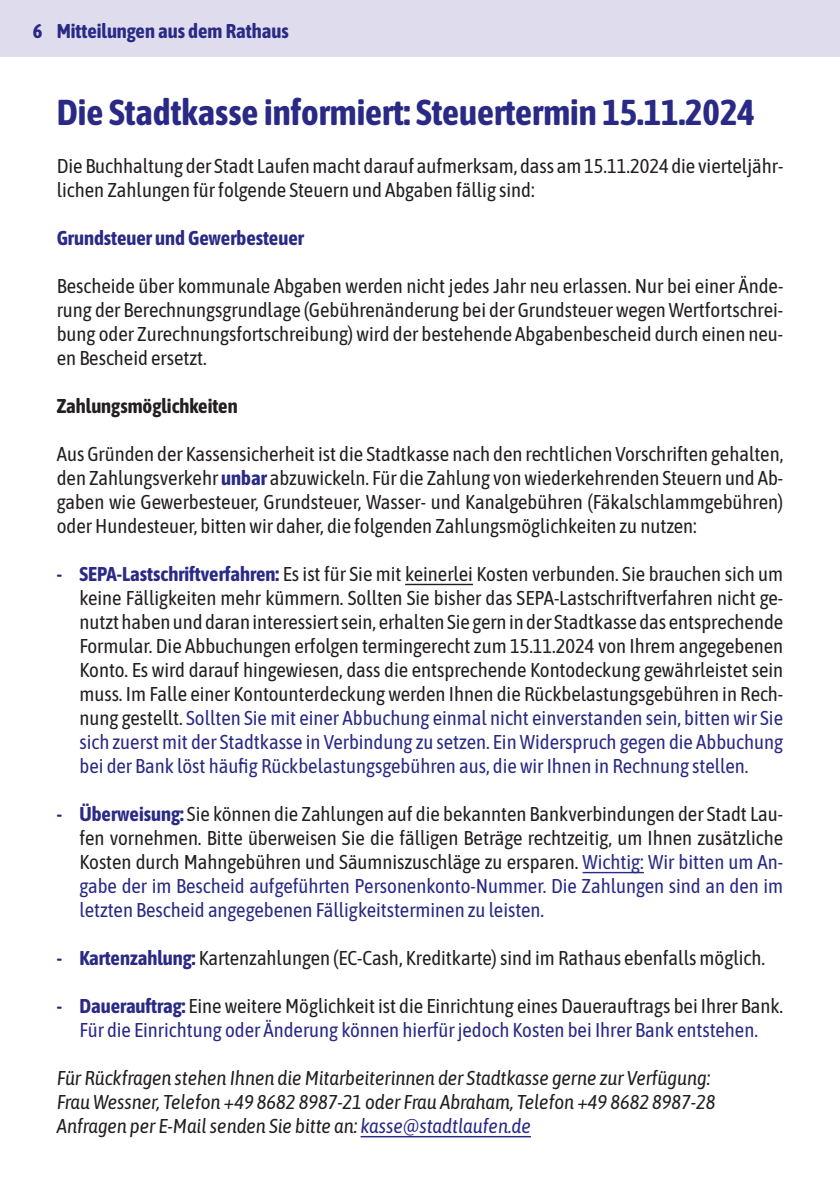
<style>
.page{position:relative;width:840px;height:1191px;background:#fff}
.page>*{position:absolute;margin:0;border:0;box-sizing:border-box;transform-origin:0 0}
.t1{font:36px "Asap";color:#2a2a86}
.t2{font:20px/24px "Asap";color:#231f20;text-align:justify}
.t3{font:20px/24px "Asap";color:#2a2a86;text-align:center}
.t4{font:italic 20px/24px "Asap";color:#231f20}
.s1{color:#2a2a86}
.s2{color:#231f20}
</style>
<div class="page">
<div style="left:0;top:0;width:839px;height:57px;background:#dedced"></div>
<hr style="left:405px;top:584px;width:68px;height:1px;background:#231f20">
<hr style="left:582px;top:872px;width:61px;height:1px;background:#2a2a86">
<hr style="left:360px;top:1136px;width:170px;height:1px;background:#2a2a86">
<p class="t3" style="left:33px;top:18px;width:257px">6 Mitteilungen aus dem Rathaus</p>
<h1 class="t1" style="left:57px;top:87px;width:699px">Die Stadtkasse informiert: Steuertermin 15.11.2024</h1>
<p class="t2" style="left:57px;top:153px;width:727px">Die Buchhaltung der Stadt Laufen macht darauf aufmerksam, dass am 15.11.2024 die vierteljähr&shy;lichen Zahlungen für folgende Steuern und Abgaben fällig sind:</p>
<p class="t3" style="left:57px;top:225px;width:248px">Grundsteuer und Gewerbesteuer</p>
<p class="t2" style="left:57px;top:273px;width:727px">Bescheide über kommunale Abgaben werden nicht jedes Jahr neu erlassen. Nur bei einer Ände&shy;rung der Berechnungsgrundlage (Gebührenänderung bei der Grundsteuer wegen Wertfortschrei&shy;bung oder Zurechnungsfortschreibung) wird der bestehende Abgabenbescheid durch einen neu&shy;en Bescheid ersetzt.</p>
<p class="t2" style="left:57px;top:393px;width:182px">Zahlungsmöglichkeiten</p>
<p class="t2" style="left:57px;top:441px;width:727px">Aus Gründen der Kassensicherheit ist die Stadtkasse nach den rechtlichen Vorschriften gehalten, den Zahlungsverkehr <span class="s1">unbar</span> abzuwickeln. Für die Zahlung von wiederkehrenden Steuern und Ab&shy;gaben wie Gewerbesteuer, Grundsteuer, Wasser- und Kanalgebühren (Fäkalschlammgebühren) oder Hundesteuer, bitten wir daher, die folgenden Zahlungsmöglichkeiten zu nutzen:</p>
<p class="t2" style="left:79px;top:561px;width:705px;text-indent:-23px"><span class="s1">- SEPA-Lastschriftverfahren:</span> Es ist für Sie mit keinerlei Kosten verbunden. Sie brauchen sich um keine Fälligkeiten mehr kümmern. Sollten Sie bisher das SEPA-Lastschriftverfahren nicht ge&shy;nutzt haben und daran interessiert sein, erhalten Sie gern in der Stadtkasse das entsprechende Formular. Die Abbuchungen erfolgen termingerecht zum 15.11.2024 von Ihrem angegebenen Konto. Es wird darauf hingewiesen, dass die entsprechende Kontodeckung gewährleistet sein muss. Im Falle einer Kontounterdeckung werden Ihnen die Rückbelastungsgebühren in Rech&shy;nung gestellt. <span class="s1">Sollten Sie mit einer Abbuchung einmal nicht einverstanden sein, bitten wir Sie sich zuerst mit der Stadtkasse in Verbindung zu setzen. Ein Widerspruch gegen die Abbuchung bei der Bank löst häufig Rückbelastungsgebühren aus, die wir Ihnen in Rechnung stellen.</span></p>
<p class="t2" style="left:79px;top:801px;width:705px;text-indent:-23px"><span class="s1">- Überweisung:</span> Sie können die Zahlungen auf die bekannten Bankverbindungen der Stadt Lau&shy;fen vornehmen. Bitte überweisen Sie die fälligen Beträge rechtzeitig, um Ihnen zusätzliche Kosten durch Mahngebühren und Säumniszuschläge zu ersparen. <span class="s1">Wichtig: Wir bitten um An&shy;gabe der im Bescheid aufgeführten Personenkonto-Nummer. Die Zahlungen sind an den im letzten Bescheid angegebenen Fälligkeitsterminen zu leisten.</span></p>
<p class="t2" style="left:57px;top:945px;width:709px"><span class="s1">- Kartenzahlung:</span> Kartenzahlungen (EC-Cash, Kreditkarte) sind im Rathaus ebenfalls möglich.</p>
<p class="t3" style="left:57px;top:993px;width:727px">- Dauerauftrag: <span class="s2">Eine weitere Möglichkeit ist die Einrichtung eines Dauerauftrags bei Ihrer Bank.<br></span>Für die Einrichtung oder Änderung können hierfür jedoch Kosten bei Ihrer Bank entstehen.</p>
<p class="t4" style="left:57px;top:1065px;width:660px">Für Rückfragen stehen Ihnen die Mitarbeiterinnen der Stadtkasse gerne zur Verfügung:<br>Frau Wessner, Telefon +49 8682 8987-21 oder Frau Abraham, Telefon +49 8682 8987-28<br>Anfragen per E-Mail senden Sie bitte an: <span class="s1">kasse@stadtlaufen.de</span></p>
</div>
